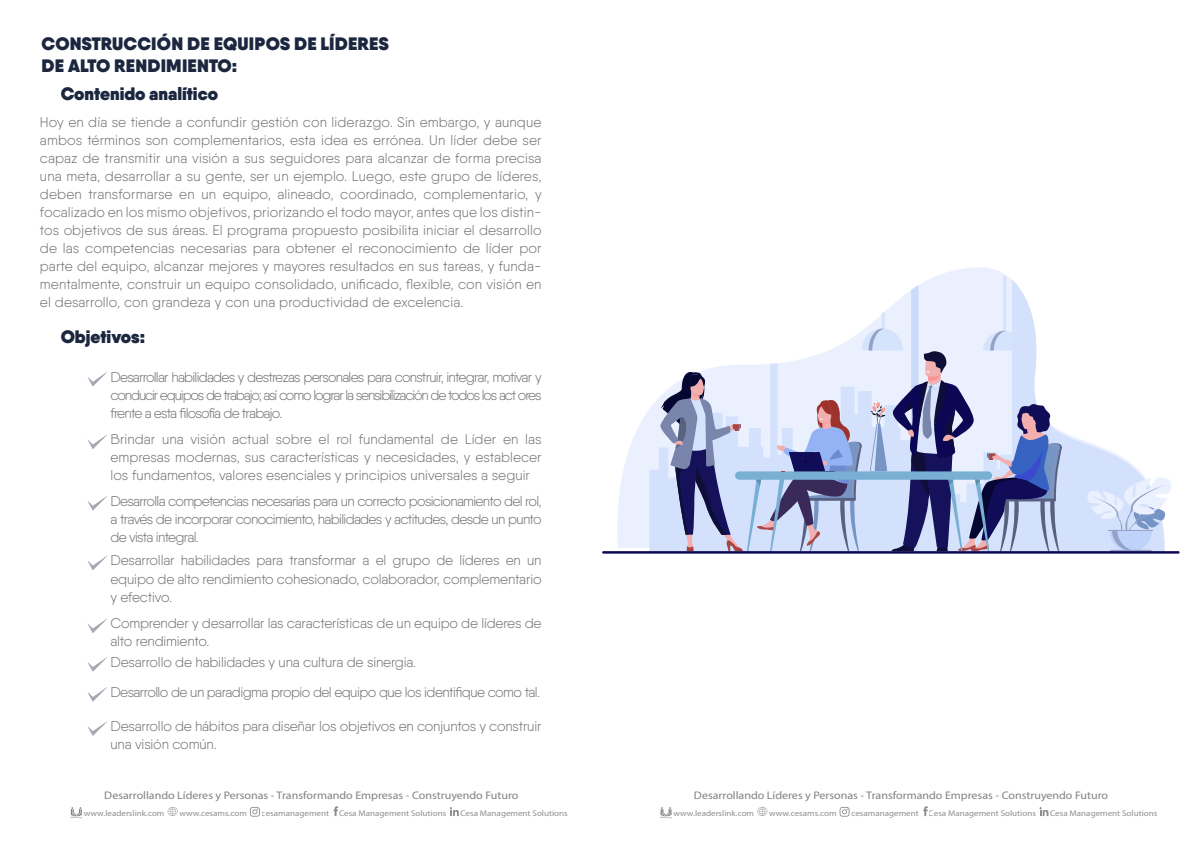
<style>
.page{position:relative;width:1191px;height:842px;background:#fff}
.page>*{position:absolute;margin:0;border:0;box-sizing:border-box;transform-origin:0 0}
.t1{font:800 18px/21.6px "Qanelas";letter-spacing:.005em;color:#1b273f}
.t2{font:300 14px/18px "Qanelas";letter-spacing:-.015em;color:#6c6d70;text-align:justify}
.t3{font:300 14px/30px "Qanelas";letter-spacing:-.04em;color:#6c6d70}
.t4{font:11px "Myriad Pro";color:#808183;scale:1.09 1}
.t5{font:8.3px "Myriad Pro";color:#808183;scale:1.09 1}
.t6{font:700 1.6px "Exo 2";color:#808183}
.s1{font-weight:400;font-size:1.7px}
</style>
<div class="page">
<svg style="left:87px;top:372px;width:20px;height:14px"></svg>
<svg style="left:87px;top:434px;width:21px;height:15px"></svg>
<svg style="left:87px;top:496px;width:20px;height:14px"></svg>
<svg style="left:88px;top:555px;width:20px;height:15px"></svg>
<svg style="left:87px;top:618px;width:21px;height:15px"></svg>
<svg style="left:87px;top:657px;width:20px;height:15px"></svg>
<svg style="left:87px;top:687px;width:20px;height:15px"></svg>
<svg style="left:87px;top:721px;width:21px;height:15px"></svg>
<svg style="left:660px;top:807px;width:11px;height:9px"></svg>
<svg style="left:1039px;top:807px;width:9px;height:9px"></svg>
<svg style="left:923px;top:806px;width:4px;height:10px"></svg>
<svg style="left:757px;top:807px;width:10px;height:9px"></svg>
<svg style="left:839px;top:807px;width:10px;height:10px"></svg>
<svg style="left:71px;top:807px;width:11px;height:9px"></svg>
<svg style="left:450px;top:807px;width:9px;height:9px"></svg>
<svg style="left:333px;top:806px;width:5px;height:10px"></svg>
<svg style="left:168px;top:807px;width:10px;height:9px"></svg>
<svg style="left:250px;top:807px;width:10px;height:10px"></svg>
<svg style="left:617px;top:267px;width:390px;height:281px"></svg>
<svg style="left:1062px;top:432px;width:81px;height:119px;fill:#d3e1fc"></svg>
<svg style="left:1086px;top:475px;width:85px;height:76px;background:#d2dff6"></svg>
<hr style="left:1108px;top:530px;width:44px;height:1px;background:#93a2c6">
<svg style="left:649px;top:276px;width:413px;height:275px"></svg>
<hr style="left:602px;top:551px;width:577px;height:3px;background:#0b0754">
<p class="t1" style="left:42px;top:33px;width:349px">CONSTRUCCIÓN DE EQUIPOS DE LÍDERES<br>DE ALTO RENDIMIENTO:</p>
<p class="t1" style="left:61px;top:83px;width:159px">Contenido analítico</p>
<p class="t2" style="left:40px;top:113px;width:503px">Hoy en día se tiende a confundir gestión con liderazgo. Sin embargo, y aunque ambos términos son complementarios, esta idea es errónea. Un líder debe ser capaz de transmitir una visión a sus seguidores para alcanzar de forma precisa una meta, desarrollar a su gente, ser un ejemplo. Luego, este grupo de líderes, deben transformarse en un equipo, alineado, coordinado, complementario, y focalizado en los mismo objetivos, priorizando el todo mayor, antes que los distin&shy;tos objetivos de sus áreas. El programa propuesto posibilita iniciar el desarrollo de las competencias necesarias para obtener el reconocimiento de líder por parte del equipo, alcanzar mejores y mayores resultados en sus tareas, y funda&shy;mentalmente, construir un equipo consolidado, unificado, flexible, con visión en el desarrollo, con grandeza y con una productividad de excelencia.</p>
<p class="t1" style="left:61px;top:326px;width:86px">Objetivos:</p>
<p class="t2" style="left:110px;top:368px;width:432px">Desarrollar habilidades y destrezas personales para construir, integrar, motivar y conducir equipos de trabajo; así como lograr la sensibilización de todos los act ores frente a esta filosofía de trabajo.</p>
<p class="t2" style="left:110px;top:430px;width:432px">Brindar una visión actual sobre el rol fundamental de Líder en las empresas modernas, sus características y necesidades, y establecer los fundamentos, valores esenciales y principios universales a seguir</p>
<p class="t2" style="left:110px;top:492px;width:433px">Desarrolla competencias necesarias para un correcto posicionamiento del rol, a través de incorporar conocimiento, habilidades y actitudes, desde un punto de vista integral.</p>
<p class="t2" style="left:110px;top:551px;width:432px">Desarrollar habilidades para transformar a el grupo de líderes en un equipo de alto rendimiento cohesionado, colaborador, complementario y efectivo.</p>
<p class="t2" style="left:110px;top:614px;width:432px">Comprender y desarrollar las características de un equipo de líderes de alto rendimiento.</p>
<p class="t3" style="left:110px;top:647px;width:431px">Desarrollo de habilidades y una cultura de sinergia.<br>Desarrollo de un paradigma propio del equipo que los identifique como tal.</p>
<p class="t2" style="left:110px;top:717px;width:432px">Desarrollo de hábitos para diseñar los objetivos en conjuntos y construir una visión común.</p>
<p class="t4" style="left:104px;top:789px;width:381px">Desarrollando Líderes y Personas - Transformando Empresas - Construyendo Futuro</p>
<p class="t5" style="left:84px;top:808px;width:76px">www.leaderslink.com</p>
<p class="t5" style="left:179px;top:808px;width:63px">www.cesams.com</p>
<p class="t5" style="left:262px;top:808px;width:171px">cesamanagement Cesa Management Solutions</p>
<p class="t5" style="left:460px;top:808px;width:100px">Cesa Management Solutions</p>
<p class="t6" style="left:70px;top:816px;width:13px">LEADERS<span class="s1">linked</span></p>
<p class="t4" style="left:694px;top:789px;width:381px">Desarrollando Líderes y Personas - Transformando Empresas - Construyendo Futuro</p>
<p class="t5" style="left:673px;top:808px;width:76px">www.leaderslink.com</p>
<p class="t5" style="left:769px;top:808px;width:63px">www.cesams.com</p>
<p class="t5" style="left:851px;top:808px;width:171px">cesamanagement Cesa Management Solutions</p>
<p class="t5" style="left:1050px;top:808px;width:100px">Cesa Management Solutions</p>
<p class="t6" style="left:660px;top:816px;width:13px">LEADERS<span class="s1">linked</span></p>
</div>
